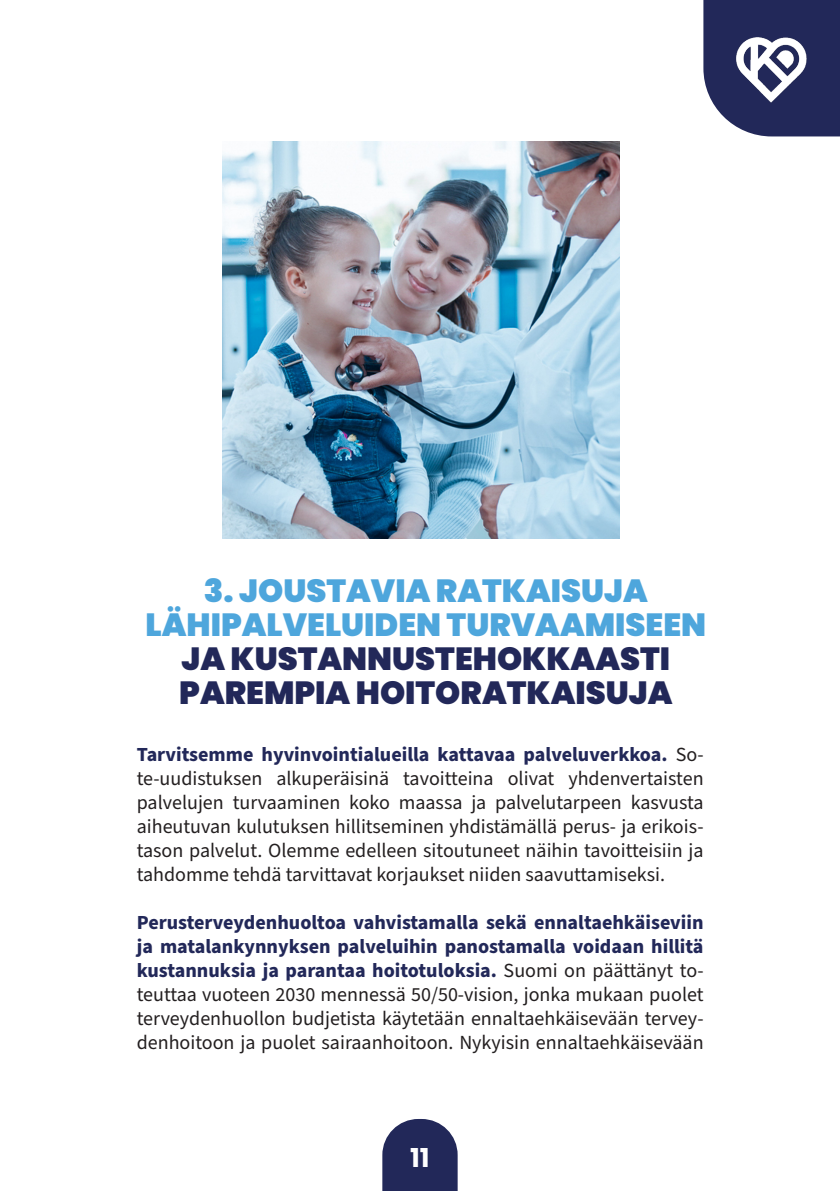
<style>
.page{position:relative;width:840px;height:1191px;background:#fff}
.page>*{position:absolute;margin:0;border:0;box-sizing:border-box;transform-origin:0 0}
.t1{font:900 32px "Poppins";color:#4ea6dc}
.t2{font:900 32px "Poppins";color:#222859}
.t3{font:700 26px "Poppins";color:#fff}
.t4{font:20px/24px "Source Sans Pro";color:#231f20;text-align:justify}
.s1{font-weight:700;color:#222859}
</style>
<div class="page">
<svg style="left:703px;top:0;width:136px;height:136px;background:#373c68"></svg>
<img style="left:728px;top:27px;width:86px;height:82px">
<img style="left:222px;top:142px;width:397px;height:396px">
<svg style="left:382px;top:1119px;width:75px;height:72px;background:#393e6a"></svg>
<p class="t1" style="left:204px;top:572px;width:445px">3. JOUSTAVIA RATKAISUJA</p>
<p class="t1" style="left:145px;top:606px;width:562px">LÄHIPALVELUIDEN TURVAAMISEEN</p>
<p class="t2" style="left:181px;top:640px;width:490px">JA KUSTANNUSTEHOKKAASTI</p>
<p class="t2" style="left:179px;top:674px;width:494px">PAREMPIA HOITORATKAISUJA</p>
<p class="t4" style="left:137px;top:743px;width:568px"><span class="s1">Tarvitsemme hyvinvointialueilla kattavaa palveluverkkoa.</span> So&shy;te-uudistuksen alkuperäisinä tavoitteina olivat yhdenvertaisten palvelujen turvaaminen koko maassa ja palvelutarpeen kasvusta aiheutuvan kulutuksen hillitseminen yhdistämällä perus- ja erikois&shy;tason palvelut. Olemme edelleen sitoutuneet näihin tavoitteisiin ja tahdomme tehdä tarvittavat korjaukset niiden saavuttamiseksi.</p>
<p class="t4" style="left:137px;top:911px;width:568px"><span class="s1">Perusterveydenhuoltoa vahvistamalla sekä ennaltaehkäiseviin ja matalankynnyksen palveluihin panostamalla voidaan hillitä kustannuksia ja parantaa hoitotuloksia.</span> Suomi on päättänyt to&shy;teuttaa vuoteen 2030 mennessä 50/50-vision, jonka mukaan puolet terveydenhuollon budjetista käytetään ennaltaehkäisevään tervey&shy;denhoitoon ja puolet sairaanhoitoon. Nykyisin ennaltaehkäisevään</p>
<p class="t3" style="left:410px;top:1143px;width:21px">11</p>
</div>
